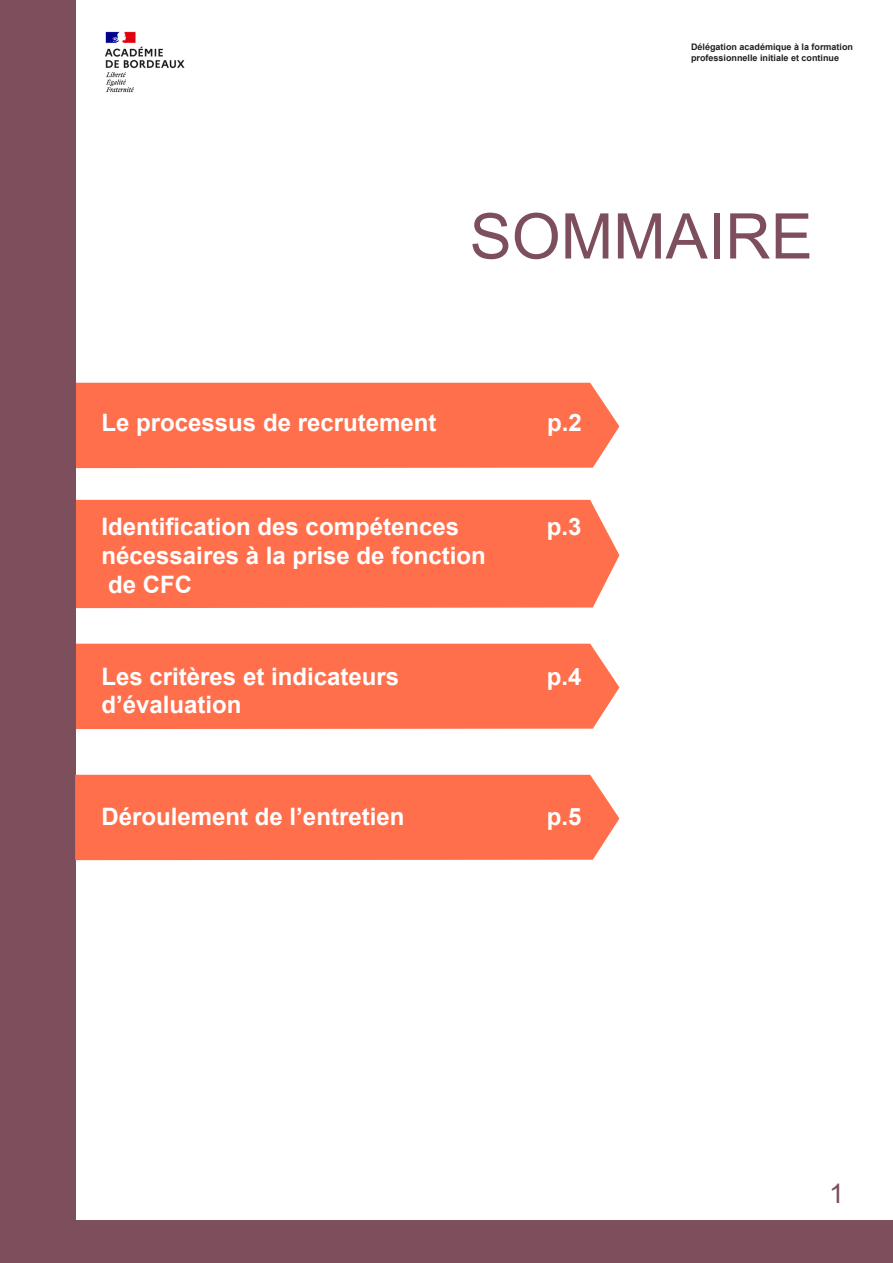
<style>
.page{position:relative;width:893px;height:1263px;background:#fff}
.page>*{position:absolute;margin:0;border:0;box-sizing:border-box;transform-origin:0 0}
.t1{font:63px "Arial";color:#7d4e5b}
.t2{font:27px "Arial";color:#7d4e5b}
.t3{font:700 24px "Arial";color:#fff}
.t4{font:700 9px "Arial";color:#231f20}
</style>
<div class="page">
<div style="left:75px;top:383px;width:544px;height:85px;background:#ff6f4c"></div>
<div style="left:75px;top:500px;width:544px;height:108px;background:#ff6f4c"></div>
<div style="left:75px;top:644px;width:544px;height:85px;background:#ff6f4c"></div>
<div style="left:0;top:0;width:75px;height:1263px;background:#7d4e5b"></div>
<div style="left:0;top:1220px;width:893px;height:43px;background:#7d4e5b"></div>
<div style="left:75px;top:775px;width:544px;height:85px;background:#ff6f4c"></div>
<img style="left:105px;top:31px;width:80px;height:62px">
<p class="t4" style="left:691px;top:41px;width:164px">Délégation académique à la formation</p>
<p class="t4" style="left:691px;top:51px;width:150px">professionnelle initiale et continue</p>
<p class="t1" style="left:470px;top:193px;width:345px">SOMMAIRE</p>
<p class="t3" style="left:102px;top:406px;width:336px">Le processus de recrutement</p>
<p class="t3" style="left:547px;top:406px;width:36px">p.2</p>
<p class="t3" style="left:102px;top:510px;width:359px">Identification des compétences</p>
<p class="t3" style="left:547px;top:510px;width:36px">p.3</p>
<p class="t3" style="left:102px;top:539px;width:386px">nécessaires à la prise de fonction</p>
<p class="t3" style="left:108px;top:568px;width:86px">de CFC</p>
<p class="t3" style="left:102px;top:659px;width:299px">Les critères et indicateurs</p>
<p class="t3" style="left:547px;top:659px;width:36px">p.4</p>
<p class="t3" style="left:102px;top:688px;width:142px">d’évaluation</p>
<p class="t3" style="left:102px;top:800px;width:304px">Déroulement de l’entretien</p>
<p class="t3" style="left:547px;top:800px;width:36px">p.5</p>
<p class="t2" style="left:829px;top:1175px;width:17px">3</p>
<p class="t2" style="left:829px;top:1175px;width:17px">1</p>
</div>
